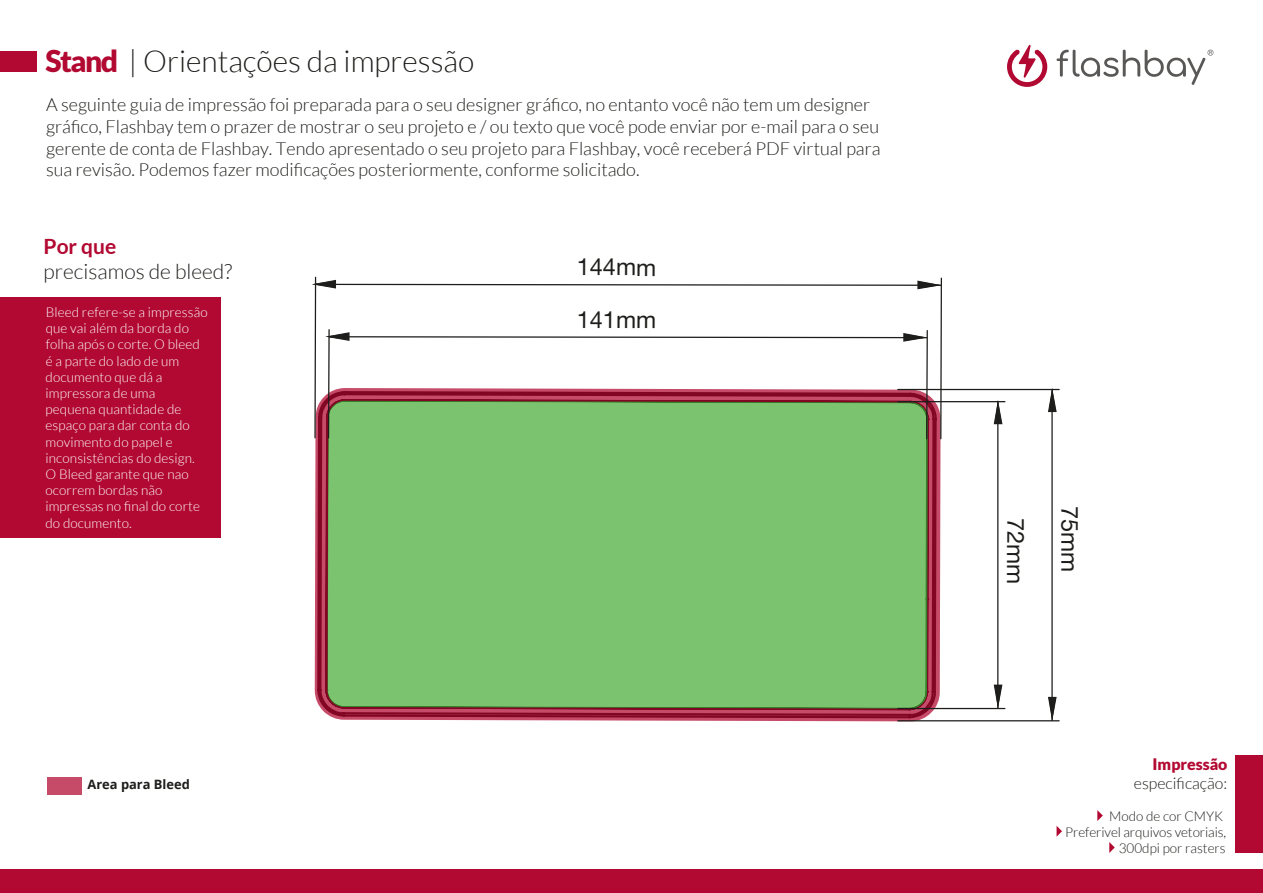
<style>
.page{position:relative;width:1263px;height:893px;background:#fff}
.page>*{position:absolute;margin:0;border:0;box-sizing:border-box;transform-origin:0 0}
.t1{font:300 30px "Lato";color:#1d1d1b}
.t2{font:23.55px "Helvetica Neue LT Pro";letter-spacing:-.005em;color:#1d1d1b}
.t3{font:300 21px "Lato";color:#1d1d1b}
.t4{font:700 21px "Lato";color:#b20932}
.t5{font:300 18px/21.6px "Lato";color:#1d1d1b}
.t6{font:300 15.9px "Lato";color:#1d1d1b}
.t7{font:900 15.9px "Lato";color:#b20932}
.t8{font:300 13.5px/16.2px "Lato";letter-spacing:.01em;color:#fff}
.t9{font:300 13.5px/16.2px "Lato";letter-spacing:-.005em;color:#1d1d1b;text-align:right}
.t10{font:700 12.9px "Open Sans";color:#1d1d1b}
.s1{font-weight:900;color:#b20932}
</style>
<div class="page">
<div style="left:1px;top:869px;width:1262px;height:24px;background:#b20932"></div>
<svg style="left:1007px;top:44px;width:40px;height:43px"></svg>
<svg style="left:1057px;top:50px;width:156px;height:35px"></svg>
<div style="left:0;top:51px;width:37px;height:21px;background:#b20932"></div>
<div style="left:0;top:297px;width:220px;height:240px;background:#b20932"></div>
<div style="left:1235px;top:756px;width:28px;height:97px;background:#b20932"></div>
<svg style="left:1097px;top:810px;width:6px;height:11px"></svg>
<svg style="left:1057px;top:826px;width:5px;height:11px"></svg>
<svg style="left:1109px;top:842px;width:6px;height:11px"></svg>
<div style="left:48px;top:777px;width:34px;height:17px;background:#c64b69"></div>
<svg style="left:315px;top:439px;width:582px;height:282px;background:#7eb86d"></svg>
<svg style="left:897px;top:389px;width:163px;height:332px"></svg>
<svg style="left:1048px;top:388px;width:9px;height:24px"></svg>
<svg style="left:1048px;top:697px;width:9px;height:24px"></svg>
<svg style="left:314px;top:277px;width:628px;height:162px"></svg>
<svg style="left:312px;top:280px;width:24px;height:9px"></svg>
<svg style="left:917px;top:281px;width:25px;height:8px"></svg>
<h1 class="t1" style="left:45px;top:45px;width:430px"><span class="s1">Stand</span> | Orientações da impressão</h1>
<p class="t5" style="left:46px;top:94px;width:836px">A seguinte guia de impressão foi preparada para o seu designer gráfico, no entanto você não tem um designer gráfico, Flashbay tem o prazer de mostrar o seu projeto e / ou texto que você pode enviar por e-mail para o seu gerente de conta de Flashbay. Tendo apresentado o seu projeto para Flashbay, você receberá PDF virtual para sua revisão. Podemos fazer modificações posteriormente, conforme solicitado.</p>
<p class="t4" style="left:44px;top:234px;width:74px">Por que</p>
<p class="t3" style="left:44px;top:260px;width:190px">precisamos de bleed?</p>
<p class="t8" style="left:46px;top:304px;width:164px">Bleed refere-se a impressão que vai além da borda do folha após o corte. O bleed é a parte do lado de um documento que dá a impressora de uma pequena quantidade de espaço para dar conta do movimento do papel e inconsistências do design.<br>O Bleed garante que nao ocorrem bordas não impressas no final do corte do documento.</p>
<p class="t10" style="left:88px;top:775px;width:104px">Area para Bleed</p>
<h2 class="t2" style="left:577px;top:252px;width:81px">144mm</h2>
<h2 class="t2" style="left:577px;top:305px;width:81px">141mm</h2>
<h2 class="t2" style="left:1030px;top:518px;width:68px;rotate:90deg">72mm</h2>
<h2 class="t2" style="left:1084px;top:506px;width:68px;rotate:90deg">75mm</h2>
<p class="t7" style="left:1153px;top:755px;width:76px">Impressão</p>
<p class="t6" style="left:1134px;top:774px;width:95px">especificação:</p>
<p class="t9" style="left:1065px;top:808px;width:163px">Modo de cor CMYK<br>Preferivel arquivos vetoriais,<br>300dpi por rasters</p>
</div>
